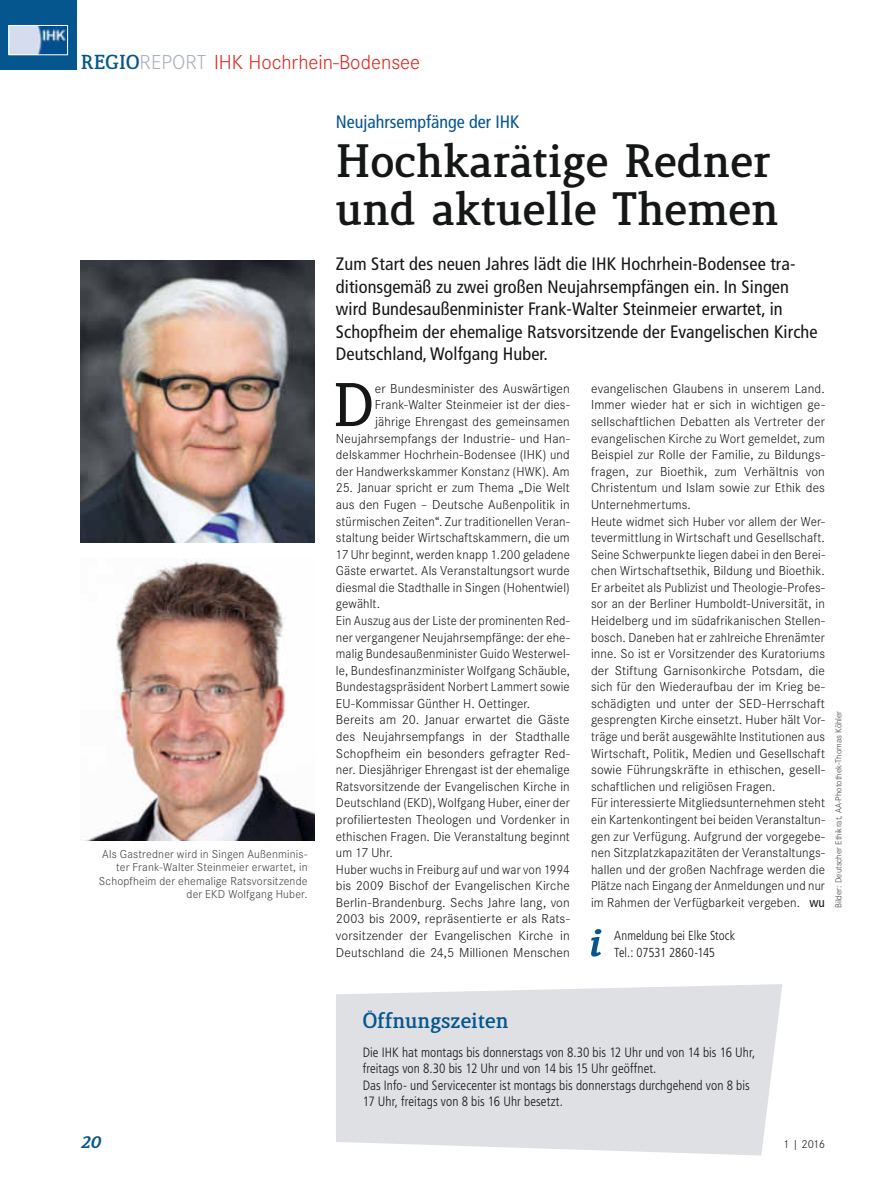
<style>
.page{position:relative;width:893px;height:1191px;background:#fff}
.page>*{position:absolute;margin:0;border:0;box-sizing:border-box;transform-origin:0 0}
.t1{font:700 59.1px "Lenga";color:#151616}
.t2{font:800 45px/48px "Lenga";color:#151616}
.t3{font:300 21px "Corporate S";color:#d72922}
.t4{font:800 21px "Lenga";color:#05558e}
.t5{font:condensed 18px/22.5px "Frutiger";letter-spacing:.005em;color:#151616}
.t6{font:condensed 18px "Frutiger";color:#05558e}
.t7{font:italic 900 16.5px "Lenga";color:#05558e}
.t8{font:300 13.5px/16.5px "Corporate S";letter-spacing:.01em;color:#151616}
.t9{font:300 condensed 13.5px/16.5px "Frutiger";letter-spacing:.005em;color:#151616}
.t10{font:300 condensed 13.05px/16.5px "Frutiger";letter-spacing:.005em;color:#151616}
.t11{font:300 12px/13.5px "Corporate S";letter-spacing:.015em;color:#40403f;text-align:right}
.t12{font:300 12px "Corporate S";color:#151616}
.t13{font:300 9px "Corporate S";color:#40403f}
.s1{font-family:"Lenga";font-weight:800;font-size:19.5px;color:#05558e}
.s2{color:#acb2bb}
.s3{font-family:"Frutiger";font-weight:400;font-stretch:condensed}
</style>
<div class="page">
<hr style="left:892px;top:0;width:1px;height:1191px;background:#edecea">
<div style="left:0;top:0;width:77px;height:69px;background:#05568e"></div>
<img style="left:10px;top:27px;width:56px;height:26px">
<div style="left:8px;top:25px;width:60px;height:30px;border:1px solid #fff"></div>
<img style="left:81px;top:260px;width:234px;height:282px">
<img style="left:87px;top:559px;width:228px;height:281px">
<svg style="left:336px;top:984px;width:446px;height:171px;background:#e0e2e6"></svg>
<svg style="left:591px;top:929px;width:10px;height:27px"></svg>
<p class="t3" style="left:81px;top:51px;width:341px"><span class="s1">REGIO</span><span class="s2">REPort</span> IHK Hochrhein-Bodensee</p>
<p class="t11" style="left:99px;top:847px;width:210px">Als Gastredner wird in Singen Außenminis&shy;ter Frank-Walter Steinmeier erwartet, in Schopfheim der ehemalige Ratsvorsitzende der EKD Wolfgang Huber.</p>
<p class="t6" style="left:336px;top:111px;width:185px">Neujahrsempfänge der IHK</p>
<p class="t2" style="left:336px;top:140px;width:444px">Hochkarätige Redner und aktuelle Themen</p>
<p class="t5" style="left:336px;top:253px;width:483px">Zum Start des neuen Jahres lädt die IHK Hochrhein-Bodensee tra&shy;ditionsgemäß zu zwei großen Neujahrsempfängen ein. In Singen wird Bundesaußenminister Frank-Walter Steinmeier erwartet, in Schopfheim der ehemalige Ratsvorsitzende der Evangelischen Kirche Deutschland, Wolfgang Huber.</p>
<p class="t1" style="left:332px;top:373px;width:43px">D</p>
<p class="t8" style="left:591px;top:380px;width:235px">evangelischen Glaubens in unserem Land.<br>Immer wieder hat er sich in wichtigen ge&shy;sellschaftlichen Debatten als Vertreter der evangelischen Kirche zu Wort gemeldet, zum Beispiel zur Rolle der Familie, zu Bildungs&shy;fragen, zur Bioethik, zum Verhältnis von Christentum und Islam sowie zur Ethik des Unternehmertums.<br>Heute widmet sich Huber vor allem der Wer&shy;tevermittlung in Wirtschaft und Gesellschaft.<br>Seine Schwerpunkte liegen dabei in den Berei&shy;chen Wirtschaftsethik, Bildung und Bioethik.<br>Er arbeitet als Publizist und Theologie-Profes&shy;sor an der Berliner Humboldt-Universität, in Heidelberg und im südafrikanischen Stellen&shy;bosch. Daneben hat er zahlreiche Ehrenämter inne. So ist er Vorsitzender des Kuratoriums der Stiftung Garnisonkirche Potsdam, die sich für den Wiederaufbau der im Krieg be&shy;schädigten und unter der SED-Herrschaft gesprengten Kirche einsetzt. Huber hält Vor&shy;träge und berät ausgewählte Institutionen aus Wirtschaft, Politik, Medien und Gesellschaft sowie Führungskräfte in ethischen, gesell&shy;schaftlichen und religiösen Fragen.<br>Für interessierte Mitgliedsunternehmen steht ein Kartenkontingent bei beiden Veranstaltun&shy;gen zur Verfügung. Aufgrund der vorgegebe&shy;nen Sitzplatzkapazitäten der Veranstaltungs&shy;hallen und der großen Nachfrage werden die Plätze nach Eingang der Anmeldungen und nur im Rahmen der Verfügbarkeit vergeben. <span class="s3">wu</span></p>
<p class="t10" style="left:614px;top:927px;width:122px">Anmeldung bei Elke Stock<br>Tel.: 07531 2860-145</p>
<p class="t8" style="left:336px;top:380px;width:235px;text-align:right">er Bundesminister des Auswärtigen Frank-Walter Steinmeier ist der dies&shy;jährige Ehrengast des gemeinsamen Neujahrsempfangs der Industrie- und Han&shy;delskammer Hochrhein-Bodensee (IHK) und der Handwerkskammer Konstanz (HWK). Am</p>
<p class="t8" style="left:336px;top:480px;width:235px">25. Januar spricht er zum Thema „Die Welt aus den Fugen – Deutsche Außenpolitik in stürmischen Zeiten“. Zur traditionellen Veran&shy;staltung beider Wirtschaftskammern, die um 17 Uhr beginnt, werden knapp 1.200 geladene Gäste erwartet. Als Veranstaltungsort wurde diesmal die Stadthalle in Singen (Hohentwiel) gewählt.<br>Ein Auszug aus der Liste der prominenten Red&shy;ner vergangener Neujahrsempfänge: der ehe&shy;malig Bundesaußenminister Guido Westerwel&shy;le, Bundesfinanzminister Wolfgang Schäuble, Bundestagspräsident Norbert Lammert sowie EU-Kommissar Günther H. Oettinger.<br>Bereits am 20. Januar erwartet die Gäste des Neujahrsempfangs in der Stadthalle Schopfheim ein besonders gefragter Red&shy;ner. Diesjähriger Ehrengast ist der ehemalige Ratsvorsitzende der Evangelischen Kirche in Deutschland (EKD), Wolfgang Huber, einer der profiliertesten Theologen und Vordenker in ethischen Fragen. Die Veranstaltung beginnt um 17 Uhr.<br>Huber wuchs in Freiburg auf und war von 1994 bis 2009 Bischof der Evangelischen Kirche Berlin-Brandenburg. Sechs Jahre lang, von 2003 bis 2009, repräsentierte er als Rats&shy;vorsitzender der Evangelischen Kirche in Deutschland die 24,5 Millionen Menschen</p>
<p class="t13" style="left:833px;top:908px;width:199px;rotate:-90deg">Bilder: Deutscher Ethikrat, AA-Photothek-Thomas Köhler</p>
<p class="t4" style="left:363px;top:1010px;width:147px">Öffnungszeiten</p>
<p class="t9" style="left:363px;top:1044px;width:394px">Die IHK hat montags bis donnerstags von 8.30 bis 12 Uhr und von 14 bis 16 Uhr, freitags von 8.30 bis 12 Uhr und von 14 bis 15 Uhr geöffnet.<br>Das Info- und Servicecenter ist montags bis donnerstags durchgehend von 8 bis 17 Uhr, freitags von 8 bis 16 Uhr besetzt.</p>
<p class="t7" style="left:81px;top:1134px;width:21px">20</p>
<p class="t12" style="left:783px;top:1137px;width:43px">1 | 2016</p>
</div>
